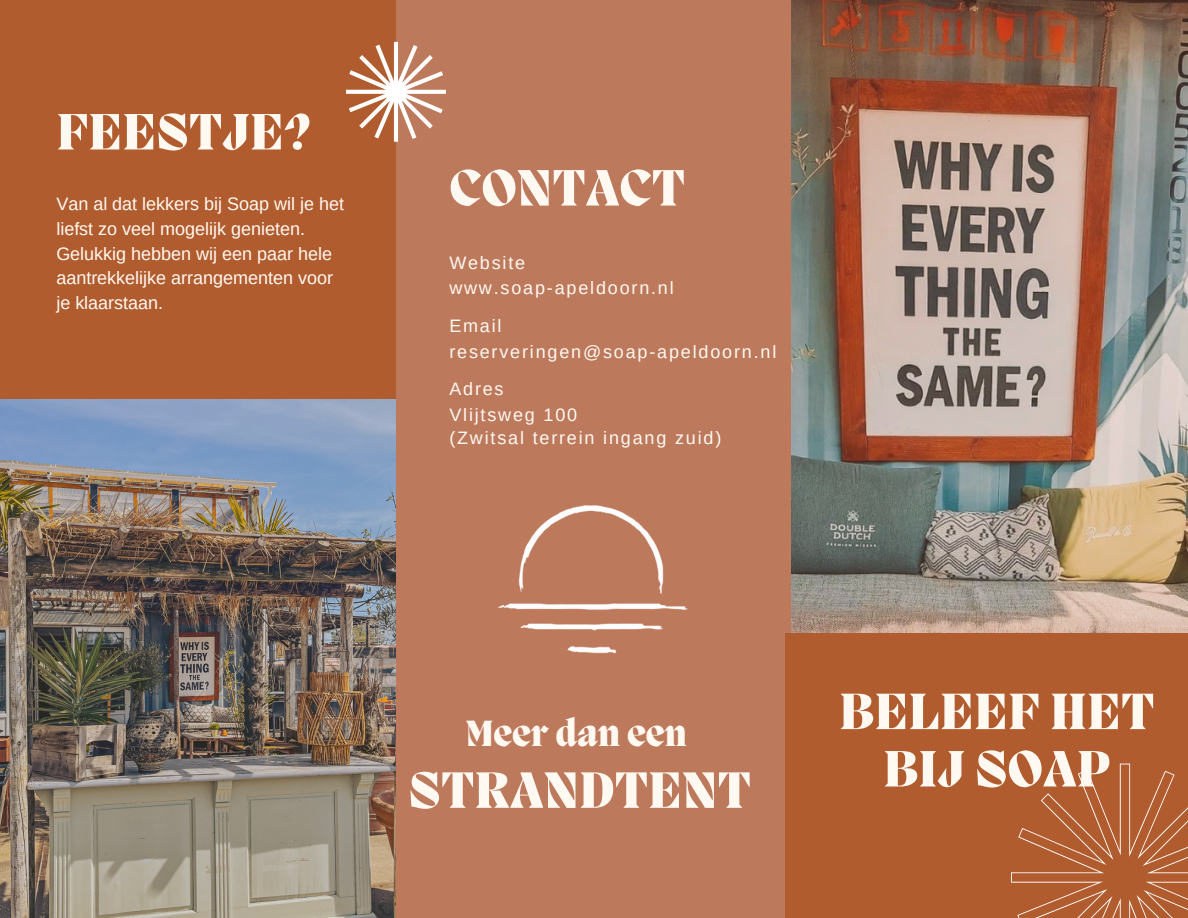
<style>
.page{position:relative;width:1188px;height:918px;background:#bd795c}
.page>*{position:absolute;margin:0;border:0;box-sizing:border-box;transform-origin:0 0}
.t1{font:800 52.5px/57.3px "Migra";color:#fff9f2;text-align:center}
.t2{font:800 37.5px "Migra";color:#fff9f2}
.t3{font:18px/24.8px "Arimo";color:#fff9f2}
.t4{font:18px "Arimo";letter-spacing:.1em;color:#fff9f2}
</style>
<div class="page">
<img style="left:792px;top:0;width:396px;height:634px">
<img style="left:0;top:399px;width:396px;height:519px">
<div style="left:0;top:0;width:396px;height:399px;background:#b15c2e"></div>
<div style="left:785px;top:634px;width:403px;height:284px;background:#b15c2e"></div>
<svg style="left:346px;top:42px;width:100px;height:100px"></svg>
<img style="left:498px;top:505px;width:190px;height:149px">
<svg style="left:1011px;top:764px;width:177px;height:154px"></svg>
<p class="t1" style="left:56px;top:107px;width:256px">FEESTJE?</p>
<p class="t3" style="left:56px;top:191px;width:289px">Van al dat lekkers bij Soap wil je het liefst zo veel mogelijk genieten.<br>Gelukkig hebben wij een paar hele aantrekkelijke arrangementen voor je klaarstaan.</p>
<p class="t1" style="left:449px;top:164px;width:237px">CONTACT</p>
<p class="t4" style="left:449px;top:253px;width:77px">Website</p>
<p class="t4" style="left:449px;top:278px;width:226px">www.soap-apeldoorn.nl</p>
<p class="t3" style="left:449px;top:313px;width:54px">Email</p>
<p class="t4" style="left:449px;top:341px;width:328px">reserveringen@soap-apeldoorn.nl</p>
<p class="t3" style="left:449px;top:376px;width:56px">Adres</p>
<p class="t4" style="left:449px;top:405px;width:129px">Vlijtsweg 100</p>
<p class="t4" style="left:449px;top:427px;width:273px">(Zwitsal terrein ingang zuid)</p>
<p class="t2" style="left:466px;top:715px;width:223px">Meer dan een</p>
<p class="t1" style="left:408px;top:766px;width:344px">STRANDTENT</p>
<p class="t1" style="left:839px;top:687px;width:317px">BELEEF HET<br>BIJ SOAP</p>
</div>
